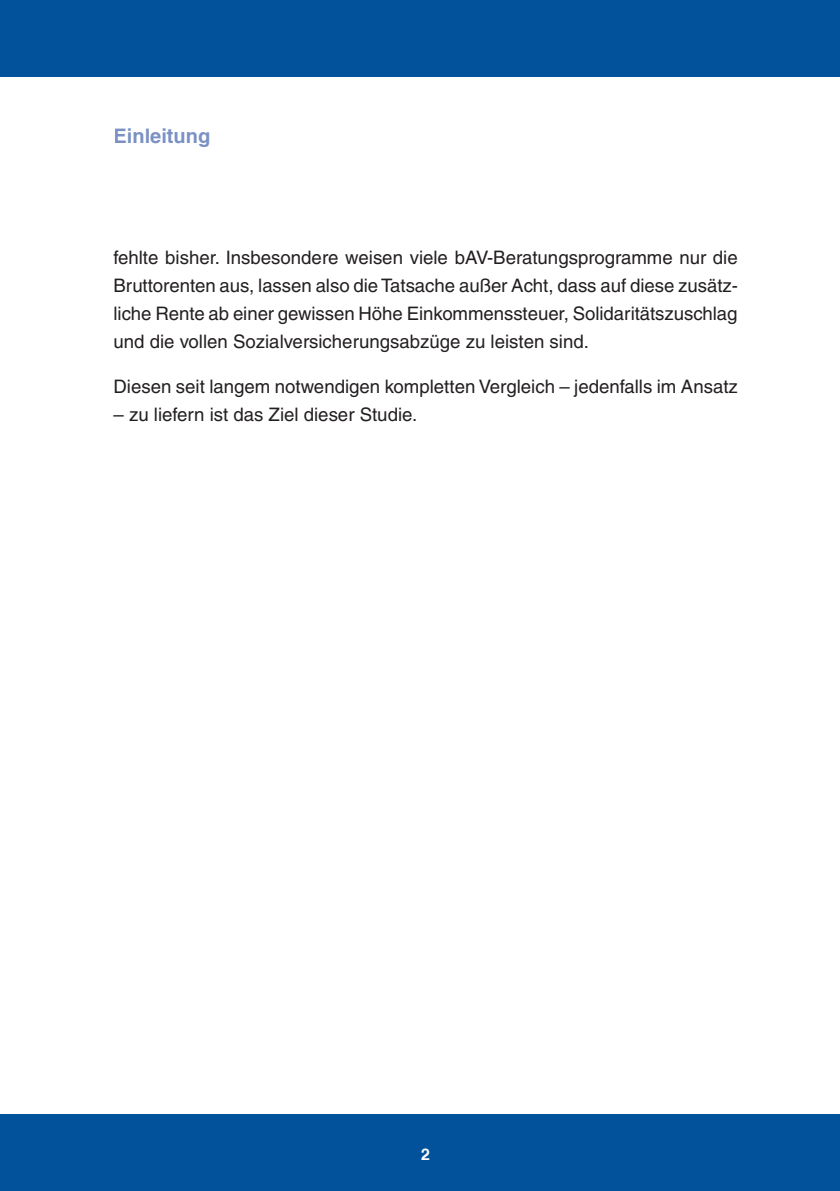
<style>
.page{position:relative;width:840px;height:1191px;background:#fff}
.page>*{position:absolute;margin:0;border:0;box-sizing:border-box;transform-origin:0 0}
.t1{font:700 20px "Helvetica";color:#7b91c4}
.t2{font:18.6px/28px "Helvetica";color:#231f20;text-align:justify}
.t3{font:700 16px "Helvetica";color:#fff}
</style>
<div class="page">
<div style="left:0;top:0;width:839px;height:76px;background:#01529b"></div>
<div style="left:0;top:1114px;width:839px;height:77px;background:#01529b"></div>
<p class="t1" style="left:113px;top:124px;width:98px">Einleitung</p>
<p class="t2" style="left:113px;top:243px;width:625px">fehlte bisher. Insbesondere weisen viele bAV-Beratungsprogramme nur die Bruttorenten aus, lassen also die Tatsache außer Acht, dass auf diese zusätz&shy;liche Rente ab einer gewissen Höhe Einkommenssteuer, Solidaritätszuschlag und die vollen Sozialversicherungsabzüge zu leisten sind.</p>
<p class="t2" style="left:113px;top:372px;width:625px">Diesen seit langem notwendigen kompletten Vergleich – jedenfalls im Ansatz</p>
<p class="t2" style="left:113px;top:400px;width:305px">– zu liefern ist das Ziel dieser Studie.</p>
<p class="t3" style="left:421px;top:1144px;width:10px">2</p>
</div>
